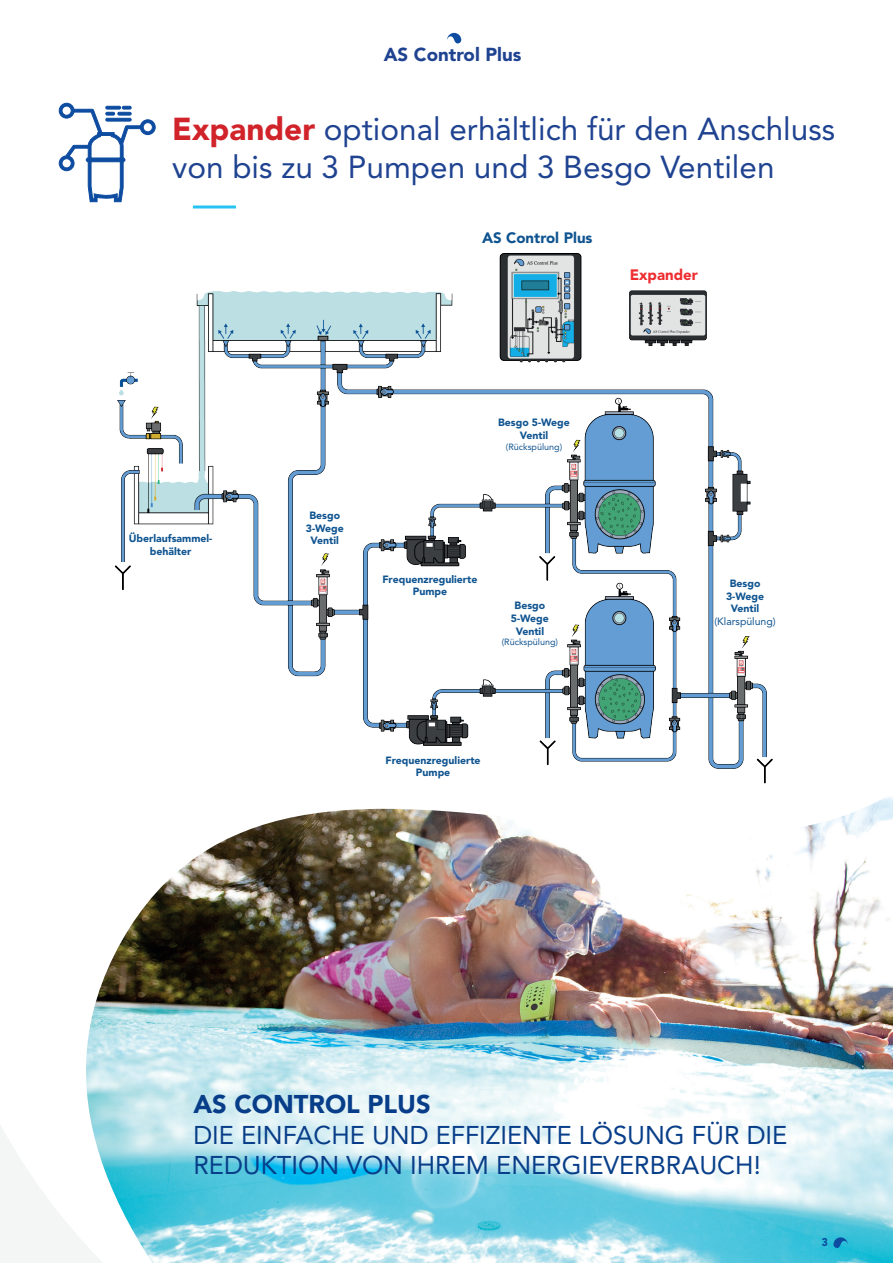
<style>
.page{position:relative;width:893px;height:1263px;background:#fff}
.page>*{position:absolute;margin:0;border:0;box-sizing:border-box;transform-origin:0 0}
.t1{font:31.5px/37.8px "Avenir";color:#1f4391}
.t2{font:25.5px/30.6px "Avenir";color:#083e89}
.t3{font:900 25.5px "Avenir";color:#083e89}
.t4{font:900 18.6px "Avenir";color:#1f4391}
.t5{font:900 15px "Avenir";color:#0f5490}
.t6{font:900 15px "Avenir";color:#ee2c2f}
.t7{font:900 11.25px "Avenir";color:#0d4ca0;scale:.91 1}
.t8{font:900 10.5px/12.6px "Avenir";color:#0f5490;text-align:center}
.t9{font:10.5px "Avenir";color:#0f5490}
.t10{font:9px "Avenir";color:#0f5490}
.s1{font-weight:900;color:#d1232a}
</style>
<div class="page">
<img style="left:0;top:202px;width:893px;height:1061px">
<svg style="left:833px;top:1237px;width:15px;height:11px"></svg>
<hr style="left:193px;top:205px;width:43px;height:3px;background:#27c3f3">
<svg style="left:447px;top:33px;width:14px;height:10px"></svg>
<svg style="left:58px;top:102px;width:98px;height:100px"></svg>
<img style="left:99px;top:245px;width:688px;height:570px">
<h3 class="t4" style="left:384px;top:44px;width:139px">AS Control Plus</h3>
<h1 class="t1" style="left:172px;top:110px;width:664px"><span class="s1">Expander</span> optional erhältlich für den Anschluss von bis zu 3 Pumpen und 3 Besgo Ventilen</h1>
<p class="t8" style="left:129px;top:532px;width:85px">Überlaufsammel&shy;behälter</p>
<h3 class="t5" style="left:482px;top:229px;width:112px">AS Control Plus</h3>
<h3 class="t6" style="left:630px;top:265px;width:70px">Expander</h3>
<p class="t8" style="left:306px;top:509px;width:39px">Besgo<br>3-Wege<br>Ventil</p>
<p class="t8" style="left:498px;top:416px;width:73px">Besgo 5-Wege<br>Ventil</p>
<p class="t10" style="left:506px;top:441px;width:58px">(Rückspülung)</p>
<p class="t8" style="left:382px;top:573px;width:97px">Frequenzregulierte<br>Pumpe</p>
<p class="t8" style="left:511px;top:599px;width:39px">Besgo<br>5-Wege<br>Ventil</p>
<p class="t10" style="left:502px;top:637px;width:58px">(Rückspülung)</p>
<p class="t8" style="left:386px;top:753px;width:97px">Frequenzregulierte<br>Pumpe</p>
<p class="t8" style="left:726px;top:577px;width:39px">Besgo<br>3-Wege<br>Ventil</p>
<p class="t9" style="left:714px;top:615px;width:63px">(Klarspülung)</p>
<h2 class="t3" style="left:193px;top:1089px;width:239px">AS CONTROL PLUS</h2>
<h2 class="t2" style="left:193px;top:1119px;width:595px">DIE EINFACHE UND EFFIZIENTE LÖSUNG FÜR DIE<br>REDUKTION VON IHREM ENERGIEVERBRAUCH!</h2>
<p class="t7" style="left:822px;top:1235px;width:8px">3</p>
</div>
